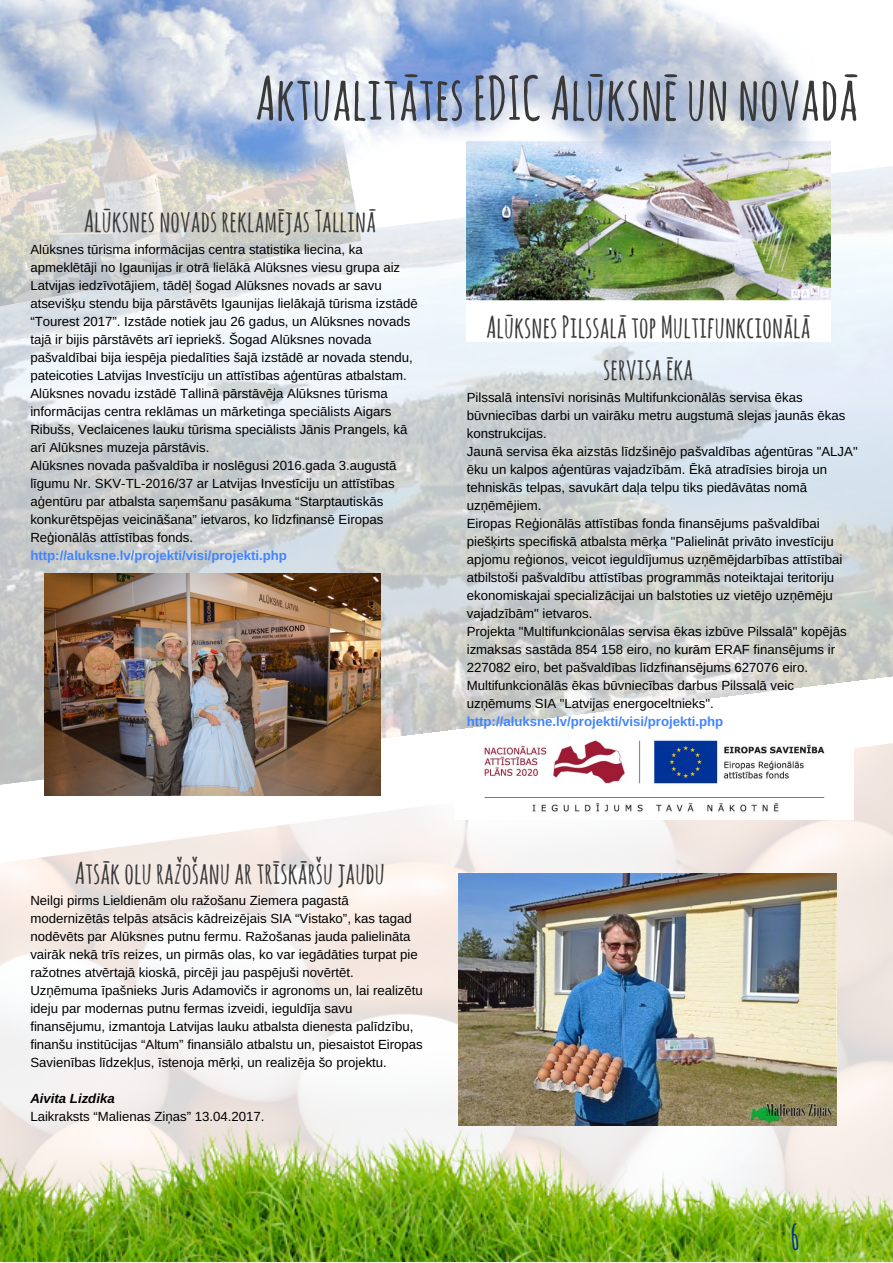
<style>
.page{position:relative;width:893px;height:1263px;background:#fff}
.page>*{position:absolute;margin:0;border:0;box-sizing:border-box;transform-origin:0 0}
.t1{font:700 59.55px "Amatic SC";color:#393939}
.t2{font:700 34.65px "Amatic SC";color:#039}
.t3{font:700 29.7px/41.5px "Amatic SC";color:#393939;text-align:center}
.t4{font:13.2px/18px "Arimo";color:#000}
.s1{font-family:"Liberation Sans"}
.s2{font-weight:700;color:#4284ff}
.s3{font-weight:700;font-style:italic}
</style>
<div class="page">
<img style="left:0;top:785px;width:892px;height:477px">
<img style="left:0;top:1117px;width:892px;height:144px">
<img style="left:0;top:166px;width:892px;height:619px">
<img style="left:466px;top:141px;width:364px;height:201px">
<img style="left:0;top:0;width:817px;height:199px">
<img style="left:455px;top:731px;width:398px;height:88px">
<img style="left:45px;top:573px;width:335px;height:223px">
<img style="left:459px;top:873px;width:377px;height:252px">
<h1 class="t1" style="left:255px;top:60px;width:605px">Aktualitātes EDICAlūksnēunnovadā</h1>
<h3 class="t3" style="left:84px;top:199px;width:294px">Alūksnesnovads reklamējas Tallinā</h3>
<p class="t4" style="left:30px;top:240px;width:389px">Al<span class="s1">ū</span>ksnes t<span class="s1">ū</span>risma inform<span class="s1">ā</span>cijas centra statistika liecina, ka apmekl<span class="s1">ē</span>t<span class="s1">ā</span>ji no Igaunijas ir otr<span class="s1">ā</span> liel<span class="s1">ā</span>k<span class="s1">ā</span> Al<span class="s1">ū</span>ksnes viesu grupa aiz Latvijas iedz<span class="s1">ī</span>vot<span class="s1">ā</span>jiem, t<span class="s1">ā</span>d<span class="s1">ēļ š</span>ogad Al<span class="s1">ū</span>ksnes novads ar savu atsevi<span class="s1">šķ</span>u stendu bija p<span class="s1">ā</span>rst<span class="s1">ā</span>v<span class="s1">ē</span>ts Igaunijas liel<span class="s1">ā</span>kaj<span class="s1">ā</span> t<span class="s1">ū</span>risma izst<span class="s1">ā</span>d<span class="s1">ē </span>“Tourest 2017”. Izst<span class="s1">ā</span>de notiek jau 26 gadus, un Al<span class="s1">ū</span>ksnes novads taj<span class="s1">ā</span> ir bijis p<span class="s1">ā</span>rst<span class="s1">ā</span>v<span class="s1">ē</span>ts ar<span class="s1">ī</span> iepriek<span class="s1">š</span>. <span class="s1">Š</span>ogad Al<span class="s1">ū</span>ksnes novada pa<span class="s1">š</span>vald<span class="s1">ī</span>bai bija iesp<span class="s1">ē</span>ja piedal<span class="s1">ī</span>ties <span class="s1">š</span>aj<span class="s1">ā</span> izst<span class="s1">ā</span>d<span class="s1">ē</span> ar novada stendu, pateicoties Latvijas Invest<span class="s1">ī</span>ciju un att<span class="s1">ī</span>st<span class="s1">ī</span>bas a<span class="s1">ģ</span>ent<span class="s1">ū</span>ras atbalstam.<br>Al<span class="s1">ū</span>ksnes novadu izst<span class="s1">ā</span>d<span class="s1">ē</span> Tallin<span class="s1">ā</span> p<span class="s1">ā</span>rst<span class="s1">ā</span>v<span class="s1">ē</span>ja Al<span class="s1">ū</span>ksnes t<span class="s1">ū</span>risma inform<span class="s1">ā</span>cijas centra rekl<span class="s1">ā</span>mas un m<span class="s1">ā</span>rketinga speci<span class="s1">ā</span>lists Aigars Ribu<span class="s1">š</span>s, Veclaicenes lauku t<span class="s1">ū</span>risma speci<span class="s1">ā</span>lists J<span class="s1">ā</span>nis Prangels, k<span class="s1">ā </span>ar<span class="s1">ī</span> Al<span class="s1">ū</span>ksnes muzeja p<span class="s1">ā</span>rst<span class="s1">ā</span>vis.<br>Al<span class="s1">ū</span>ksnes novada pa<span class="s1">š</span>vald<span class="s1">ī</span>ba ir nosl<span class="s1">ē</span>gusi 2016.gada 3.august<span class="s1">ā </span>l<span class="s1">ī</span>gumu Nr. SKV-TL-2016/37 ar Latvijas Invest<span class="s1">ī</span>ciju un att<span class="s1">ī</span>st<span class="s1">ī</span>bas a<span class="s1">ģ</span>ent<span class="s1">ū</span>ru par atbalsta sa<span class="s1">ņ</span>em<span class="s1">š</span>anu pas<span class="s1">ā</span>kuma “Starptautisk<span class="s1">ā</span>s konkur<span class="s1">ē</span>tsp<span class="s1">ē</span>jas veicin<span class="s1">āš</span>ana” ietvaros, ko l<span class="s1">ī</span>dzfinans<span class="s1">ē</span> Eiropas Re<span class="s1">ģ</span>ion<span class="s1">ā</span>l<span class="s1">ā</span>s att<span class="s1">ī</span>st<span class="s1">ī</span>bas fonds. <span class="s2">http://aluksne.lv/projekti/visi/projekti.php</span></p>
<h3 class="t3" style="left:486px;top:306px;width:326px">Alūksnes Pilssalātop Multifunkcionālā servisaēka</h3>
<p class="t4" style="left:466px;top:389px;width:392px">Pilssal<span class="s1">ā</span> intens<span class="s1">ī</span>vi norisin<span class="s1">ā</span>s Multifunkcion<span class="s1">ā</span>l<span class="s1">ā</span>s servisa <span class="s1">ē</span>kas b<span class="s1">ū</span>vniec<span class="s1">ī</span>bas darbi un vair<span class="s1">ā</span>ku metru augstum<span class="s1">ā</span> slejas jaun<span class="s1">ā</span>s <span class="s1">ē</span>kas konstrukcijas.<br>Jaun<span class="s1">ā</span> servisa <span class="s1">ē</span>ka aizst<span class="s1">ā</span>s l<span class="s1">ī</span>dz<span class="s1">š</span>in<span class="s1">ē</span>jo pa<span class="s1">š</span>vald<span class="s1">ī</span>bas a<span class="s1">ģ</span>ent<span class="s1">ū</span>ras "ALJA" <span class="s1">ē</span>ku un kalpos a<span class="s1">ģ</span>ent<span class="s1">ū</span>ras vajadz<span class="s1">ī</span>b<span class="s1">ā</span>m. <span class="s1">Ē</span>k<span class="s1">ā</span> atrad<span class="s1">ī</span>sies biroja un tehnisk<span class="s1">ā</span>s telpas, savuk<span class="s1">ā</span>rt da<span class="s1">ļ</span>a telpu tiks pied<span class="s1">ā</span>v<span class="s1">ā</span>tas nom<span class="s1">ā </span>uz<span class="s1">ņē</span>m<span class="s1">ē</span>jiem.<br>Eiropas Re<span class="s1">ģ</span>ion<span class="s1">ā</span>l<span class="s1">ā</span>s att<span class="s1">ī</span>st<span class="s1">ī</span>bas fonda finans<span class="s1">ē</span>jums pa<span class="s1">š</span>vald<span class="s1">ī</span>bai pie<span class="s1">šķ</span>irts specifisk<span class="s1">ā</span> atbalsta m<span class="s1">ē</span>r<span class="s1">ķ</span>a "Palielin<span class="s1">ā</span>t priv<span class="s1">ā</span>to invest<span class="s1">ī</span>ciju apjomu re<span class="s1">ģ</span>ionos, veicot ieguld<span class="s1">ī</span>jumus uz<span class="s1">ņē</span>m<span class="s1">ē</span>jdarb<span class="s1">ī</span>bas att<span class="s1">ī</span>st<span class="s1">ī</span>bai atbilsto<span class="s1">š</span>i pa<span class="s1">š</span>vald<span class="s1">ī</span>bu att<span class="s1">ī</span>st<span class="s1">ī</span>bas programm<span class="s1">ā</span>s noteiktajai teritoriju ekonomiskajai specializ<span class="s1">ā</span>cijai un balstoties uz viet<span class="s1">ē</span>jo uz<span class="s1">ņē</span>m<span class="s1">ē</span>ju vajadz<span class="s1">ī</span>b<span class="s1">ā</span>m" ietvaros.<br>Projekta "Multifunkcion<span class="s1">ā</span>las servisa <span class="s1">ē</span>kas izb<span class="s1">ū</span>ve Pilssal<span class="s1">ā</span>" kop<span class="s1">ē</span>j<span class="s1">ā</span>s izmaksas sast<span class="s1">ā</span>da 854 158 eiro, no kur<span class="s1">ā</span>m ERAF finans<span class="s1">ē</span>jums ir 227082 eiro, bet pa<span class="s1">š</span>vald<span class="s1">ī</span>bas l<span class="s1">ī</span>dzfinans<span class="s1">ē</span>jums 627076 eiro.<br>Multifunkcion<span class="s1">ā</span>l<span class="s1">ā</span>s <span class="s1">ē</span>kas b<span class="s1">ū</span>vniec<span class="s1">ī</span>bas darbus Pilssal<span class="s1">ā</span> veic uz<span class="s1">ņē</span>mums SIA "Latvijas energoceltnieks". <span class="s2">http://aluksne.lv/projekti/visi/projekti.php</span></p>
<h3 class="t3" style="left:75px;top:851px;width:311px">Atsākoluražošanuar trīskāršujaudu</h3>
<p class="t4" style="left:30px;top:891px;width:394px">Neilgi pirms Lieldien<span class="s1">ā</span>m olu ra<span class="s1">ž</span>o<span class="s1">š</span>anu Ziemera pagast<span class="s1">ā </span>moderniz<span class="s1">ē</span>t<span class="s1">ā</span>s telp<span class="s1">ā</span>s ats<span class="s1">ā</span>cis k<span class="s1">ā</span>dreiz<span class="s1">ē</span>jais SIA “Vistako”, kas tagad nod<span class="s1">ē</span>v<span class="s1">ē</span>ts par Al<span class="s1">ū</span>ksnes putnu fermu. Ra<span class="s1">ž</span>o<span class="s1">š</span>anas jauda palielin<span class="s1">ā</span>ta vair<span class="s1">ā</span>k nek<span class="s1">ā</span> tr<span class="s1">ī</span>s reizes, un pirm<span class="s1">ā</span>s olas, ko var ieg<span class="s1">ā</span>d<span class="s1">ā</span>ties turpat pie ra<span class="s1">ž</span>otnes atv<span class="s1">ē</span>rtaj<span class="s1">ā</span> kiosk<span class="s1">ā</span>, pirc<span class="s1">ē</span>ji jau pasp<span class="s1">ē</span>ju<span class="s1">š</span>i nov<span class="s1">ē</span>rt<span class="s1">ē</span>t.<br>Uz<span class="s1">ņē</span>muma <span class="s1">ī</span>pa<span class="s1">š</span>nieks Juris Adamovi<span class="s1">č</span>s ir agronoms un, lai realiz<span class="s1">ē</span>tu ideju par modernas putnu fermas izveidi, ieguld<span class="s1">ī</span>ja savu finans<span class="s1">ē</span>jumu, izmantoja Latvijas lauku atbalsta dienesta pal<span class="s1">ī</span>dz<span class="s1">ī</span>bu, finan<span class="s1">š</span>u instit<span class="s1">ū</span>cijas “Altum” finansi<span class="s1">ā</span>lo atbalstu un, piesaistot Eiropas Savien<span class="s1">ī</span>bas l<span class="s1">ī</span>dzek<span class="s1">ļ</span>us, <span class="s1">ī</span>stenoja m<span class="s1">ē</span>r<span class="s1">ķ</span>i, un realiz<span class="s1">ē</span>ja <span class="s1">š</span>o projektu.</p>
<p class="t4" style="left:30px;top:1089px;width:235px"><span class="s3">Aivita Lizdika<br></span>Laikraksts “Malienas Zi<span class="s1">ņ</span>as” 13.04.2017.</p>
<h2 class="t2" style="left:790px;top:1215px;width:10px">6</h2>
</div>
